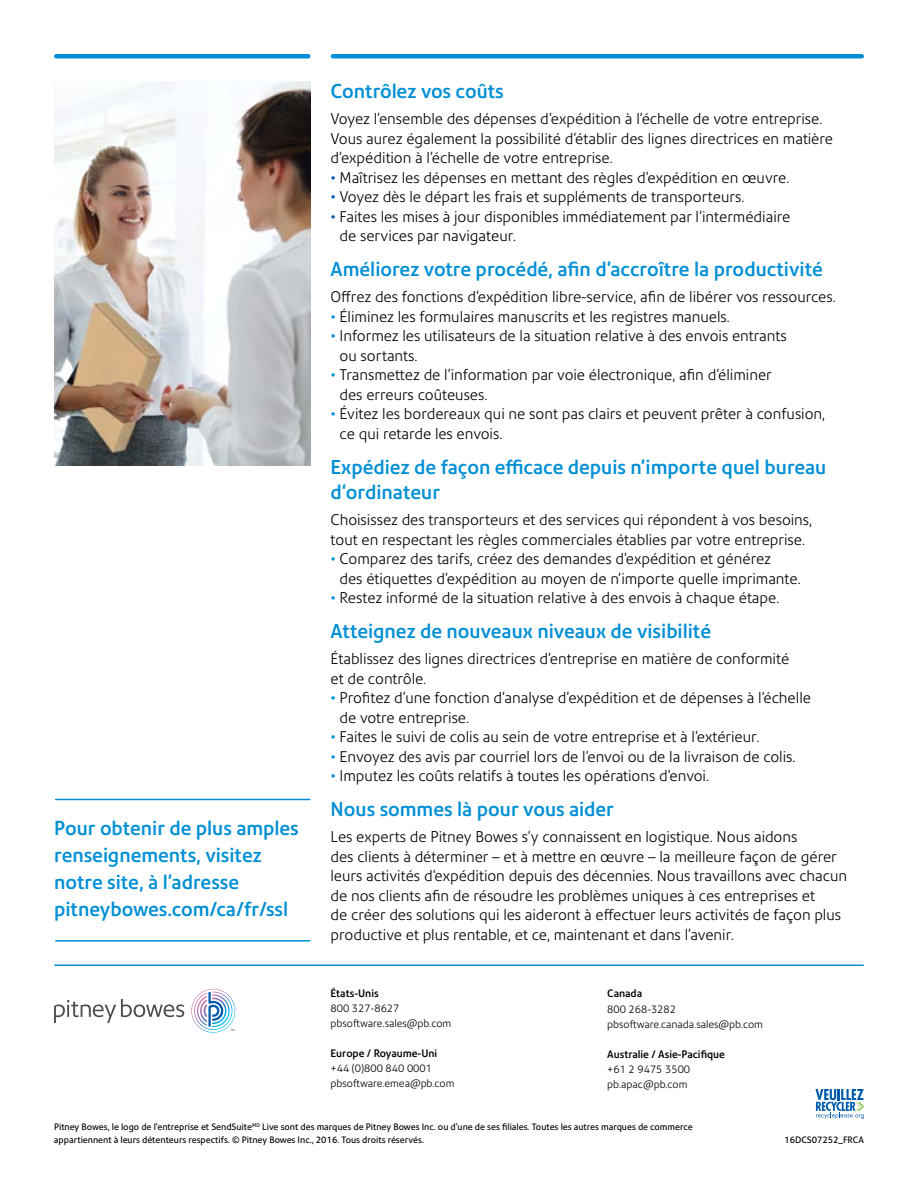
<style>
.page{position:relative;width:918px;height:1188px;background:#fff}
.page>*{position:absolute;margin:0;border:0;box-sizing:border-box;transform-origin:0 0}
.t1{font:500 19.5px/27px "Precision Sans";color:#008fd5}
.t2{font:300 15px/19.5px "Precision Sans";color:#000}
.t3{font:300 10.5px/15px "Precision Sans";color:#000}
.t4{font:500 10.5px "Precision Sans";color:#000}
.t5{font:9px/13.5px "Precision Sans";color:#000}
.s1{color:#005baa}
.s2{color:#008fd5}
</style>
<div class="page">
<hr style="left:333px;top:54px;width:529px;height:4px;background:#008fd5">
<hr style="left:56px;top:799px;width:254px;height:1px;background:#008fd5">
<hr style="left:56px;top:940px;width:254px;height:2px;background:#008fd5">
<hr style="left:56px;top:54px;width:252px;height:4px;background:#008fd5">
<hr style="left:55px;top:964px;width:808px;height:2px;background:#008fd5">
<svg style="left:54px;top:989px;width:181px;height:44px"></svg>
<img style="left:54px;top:81px;width:256px;height:384px">
<svg style="left:815px;top:1089px;width:49px;height:30px"></svg>
<h1 class="t1" style="left:54px;top:815px;width:246px">Pour obtenir de plus amples renseignements, visitez notre site, à l'adresse pitneybowes.com/ca/fr/ssl</h1>
<h1 class="t1" style="left:331px;top:78px;width:175px">Contrôlez vos coûts</h1>
<p class="t2" style="left:331px;top:109px;width:504px">Voyez l'ensemble des dépenses d'expédition à l'échelle de votre entreprise.<br>Vous aurez également la possibilité d'établir des lignes directrices en matière d'expédition à l'échelle de votre entreprise.</p>
<p class="t2" style="left:331px;top:168px;width:460px"><span class="s1">•</span> Maîtrisez les dépenses en mettant des règles d'expédition en œuvre.</p>
<p class="t2" style="left:331px;top:187px;width:415px"><span class="s1">•</span> Voyez dès le départ les frais et suppléments de transporteurs.</p>
<p class="t2" style="left:340px;top:207px;width:452px;text-indent:-9px"><span class="s1">•</span> Faites les mises à jour disponibles immédiatement par l'intermédiaire de services par navigateur.</p>
<h1 class="t1" style="left:331px;top:256px;width:494px">Améliorez votre procédé, afin d'accroître la productivité</h1>
<p class="t2" style="left:331px;top:287px;width:507px">Offrez des fonctions d'expédition libre-service, afin de libérer vos ressources.</p>
<p class="t2" style="left:331px;top:307px;width:401px"><span class="s2">•</span> Éliminez les formulaires manuscrits et les registres manuels.</p>
<p class="t2" style="left:340px;top:326px;width:449px;text-indent:-9px"><span class="s2">•</span> Informez les utilisateurs de la situation relative à des envois entrants ou sortants.</p>
<p class="t2" style="left:340px;top:365px;width:434px;text-indent:-9px"><span class="s2">•</span> Transmettez de l'information par voie électronique, afin d'éliminer des erreurs coûteuses.</p>
<p class="t2" style="left:340px;top:404px;width:487px;text-indent:-9px"><span class="s2">•</span> Évitez les bordereaux qui ne sont pas clairs et peuvent prêter à confusion, ce qui retarde les envois.</p>
<h1 class="t1" style="left:331px;top:454px;width:497px;line-height:25.5px">Expédiez de façon efficace depuis n'importe quel bureau d'ordinateur</h1>
<p class="t2" style="left:331px;top:510px;width:483px">Choisissez des transporteurs et des services qui répondent à vos besoins, tout en respectant les règles commerciales établies par votre entreprise.</p>
<p class="t2" style="left:340px;top:549px;width:463px;text-indent:-9px"><span class="s2">•</span> Comparez des tarifs, créez des demandes d'expédition et générez<br>des étiquettes d'expédition au moyen de n'importe quelle imprimante.</p>
<p class="t2" style="left:331px;top:588px;width:450px"><span class="s2">•</span> Restez informé de la situation relative à des envois à chaque étape.</p>
<h1 class="t1" style="left:331px;top:618px;width:382px">Atteignez de nouveaux niveaux de visibilité</h1>
<p class="t2" style="left:331px;top:649px;width:460px">Établissez des lignes directrices d'entreprise en matière de conformité et de contrôle.</p>
<p class="t2" style="left:340px;top:688px;width:473px;text-indent:-9px"><span class="s2">•</span> Profitez d'une fonction d'analyse d'expédition et de dépenses à l'échelle de votre entreprise.</p>
<p class="t2" style="left:331px;top:727px;width:430px"><span class="s2">•</span> Faites le suivi de colis au sein de votre entreprise et à l'extérieur.</p>
<p class="t2" style="left:331px;top:747px;width:467px"><span class="s2">•</span> Envoyez des avis par courriel lors de l'envoi ou de la livraison de colis.</p>
<p class="t2" style="left:331px;top:766px;width:380px"><span class="s2">•</span> Imputez les coûts relatifs à toutes les opérations d'envoi.</p>
<h1 class="t1" style="left:331px;top:796px;width:285px">Nous sommes là pour vous aider</h1>
<p class="t2" style="left:331px;top:827px;width:518px">Les experts de Pitney Bowes s'y connaissent en logistique. Nous aidons<br>des clients à déterminer – et à mettre en œuvre – la meilleure façon de gérer leurs activités d'expédition depuis des décennies. Nous travaillons avec chacun de nos clients afin de résoudre les problèmes uniques à ces entreprises et<br>de créer des solutions qui les aideront à effectuer leurs activités de façon plus productive et plus rentable, et ce, maintenant et dans l'avenir.</p>
<p class="t4" style="left:331px;top:987px;width:50px">États-Unis</p>
<p class="t3" style="left:331px;top:1001px;width:122px">800 327-8627 pbsoftware.sales@pb.com</p>
<p class="t4" style="left:331px;top:1047px;width:108px">Europe / Royaume-Uni</p>
<p class="t3" style="left:331px;top:1061px;width:125px">+44 (0)800 840 0001 pbsoftware.emea@pb.com</p>
<p class="t4" style="left:607px;top:987px;width:37px">Canada</p>
<p class="t3" style="left:607px;top:1001px;width:157px">800 268-3282 pbsoftware.canada.sales@pb.com</p>
<p class="t4" style="left:607px;top:1047px;width:119px">Australie / Asie-Pacifique</p>
<p class="t3" style="left:607px;top:1061px;width:84px">+61 2 9475 3500 pb.apac@pb.com</p>
<p class="t5" style="left:54px;top:1120px;width:640px">Pitney Bowes, le logo de l'entreprise et SendSuite<sup>MD</sup> Live sont des marques de Pitney Bowes Inc. ou d'une de ses filiales. Toutes les autres marques de commerce appartiennent à leurs détenteurs respectifs. © Pitney Bowes Inc., 2016. Tous droits réservés.</p>
<p class="t5" style="left:784px;top:1133px;width:81px">16DCS07252_FRCA</p>
</div>
